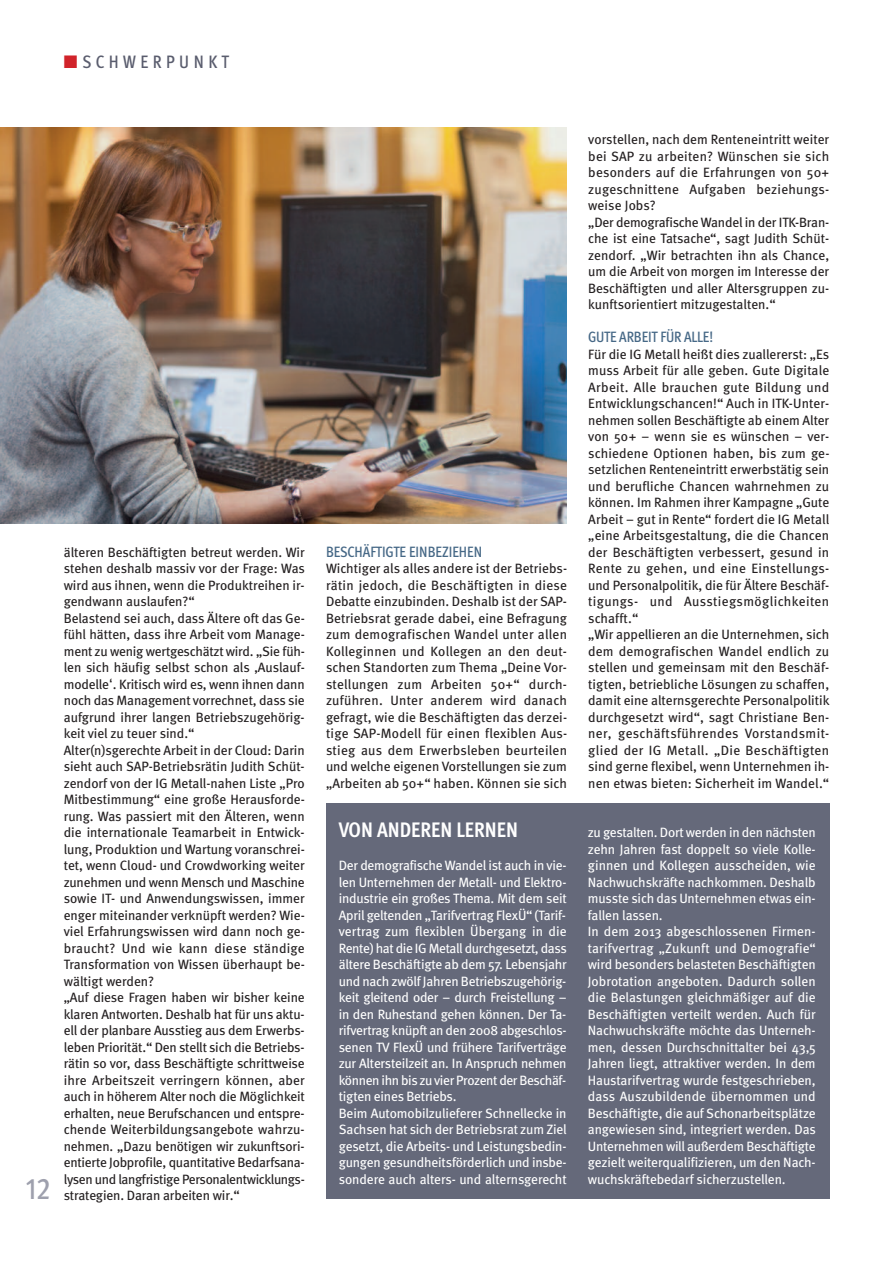
<style>
.page{position:relative;width:893px;height:1263px;background:#fff}
.page>*{position:absolute;margin:0;border:0;box-sizing:border-box;transform-origin:0 0}
.t1{font:30px "Meta Cond Medium Expert";color:#9ea0ad}
.t2{font:700 21px "Meta Cond";color:#fff}
.t3{font:500 18px "Meta Cond";letter-spacing:.25em;color:#5a5d6e}
.t4{font:500 15px "Meta Cond";letter-spacing:-.01em;color:#466886}
.t5{font:13.5px/16.5px "Meta";color:#231f20}
.t6{font:13.5px/16.5px "Meta";letter-spacing:-.01em;color:#fff}
.s1{color:#d1232a}
.s2{font-family:"Lucida Grande"}
</style>
<div class="page">
<img style="left:0;top:128px;width:567px;height:395px">
<div style="left:326px;top:804px;width:503px;height:395px;background:#65697a"></div>
<h3 class="t3" style="left:64px;top:55px;width:167px"><span class="s1">■</span>SCHWERPUNKT</h3>
<h1 class="t1" style="left:26px;top:1178px;width:27px">12</h1>
<p class="t5" style="left:64px;top:545px;width:243px">älteren Beschäftigten betreut werden. Wir stehen deshalb massiv vor der Frage: Was wird aus ihnen, wenn die Produktreihen ir&shy;gendwann auslaufen?“<br>Belastend sei auch, dass Ältere oft das Ge&shy;fühl hätten, dass ihre Arbeit vom Manage&shy;ment zu wenig wertgeschätzt wird. „Sie füh&shy;len sich häufig selbst schon als ‚Auslauf&shy;modelle<span class="s2">‘</span>. Kritisch wird es, wenn ihnen dann noch das Management vorrechnet, dass sie aufgrund ihrer langen Betriebszugehörig&shy;keit viel zu teuer sind.“<br>Alter(n)sgerechte Arbeit in der Cloud: Darin sieht auch SAP-Betriebsrätin Judith Schüt&shy;zendorf von der IG Metall-nahen Liste „Pro Mitbestimmung“ eine große Herausforde&shy;rung. Was passiert mit den Älteren, wenn die internationale Teamarbeit in Entwick&shy;lung, Produktion und Wartung voranschrei&shy;tet, wenn Cloud- und Crowdworking weiter zunehmen und wenn Mensch und Maschine sowie IT- und Anwendungswissen, immer enger miteinander verknüpft werden? Wie&shy;viel Erfahrungswissen wird dann noch ge&shy;braucht? Und wie kann diese ständige Transformation von Wissen überhaupt be&shy;wältigt werden?<br>„Auf diese Fragen haben wir bisher keine klaren Antworten. Deshalb hat für uns aktu&shy;ell der planbare Ausstieg aus dem Erwerbs&shy;leben Priorität.“ Den stellt sich die Betriebs&shy;rätin so vor, dass Beschäftigte schrittweise ihre Arbeitszeit verringern können, aber auch in höherem Alter noch die Möglichkeit erhalten, neue Berufschancen und entspre&shy;chende Weiterbildungsangebote wahrzu&shy;nehmen. „Dazu benötigen wir zukunftsori&shy;entierte Jobprofile, quantitative Bedarfsana&shy;lysen und langfristige Personalentwicklungs&shy;strategien. Daran arbeiten wir.“</p>
<p class="t4" style="left:326px;top:546px;width:158px">BESCHÄFTIGTE EINBEZIEHEN</p>
<p class="t5" style="left:326px;top:561px;width:243px;text-align:justify">Wichtiger als alles andere ist der Betriebs&shy;rätin jedoch, die Beschäftigten in diese Debatte einzubinden. Deshalb ist der SAP-Betriebsrat gerade dabei, eine Befragung zum demografischen Wandel unter allen Kolleginnen und Kollegen an den deut&shy;schen Standorten zum Thema „Deine Vor&shy;stellungen zum Arbeiten 50+“ durch&shy;zuführen. Unter anderem wird danach gefragt, wie die Beschäftigten das derzei&shy;tige SAP-Modell für einen flexiblen Aus&shy;stieg aus dem Erwerbsleben beurteilen und welche eigenen Vorstellungen sie zum „Arbeiten ab 50+“ haben. Können sie sich</p>
<h2 class="t2" style="left:339px;top:822px;width:181px">VON ANDEREN LERNEN</h2>
<p class="t6" style="left:339px;top:858px;width:230px">Der demografische Wandel ist auch in vie&shy;len Unternehmen der Metall- und Elektro&shy;industrie ein großes Thema. Mit dem seit April geltenden „Tarifvertrag FlexÜ“ (Tarif&shy;vertrag zum flexiblen Übergang in die Rente) hat die IG Metall durchgesetzt, dass ältere Beschäftigte ab dem 57. Lebensjahr und nach zwölf Jahren Betriebszugehörig&shy;keit gleitend oder – durch Freistellung – in den Ruhestand gehen können. Der Ta&shy;rifvertrag knüpft an den 2008 abgeschlos&shy;senen TV FlexÜ und frühere Tarifverträge zur Altersteilzeit an. In Anspruch nehmen können ihn bis zu vier Prozent der Beschäf&shy;tigten eines Betriebs.<br>Beim Automobilzulieferer Schnellecke in Sachsen hat sich der Betriebsrat zum Ziel gesetzt, die Arbeits- und Leistungsbedin&shy;gungen gesundheitsförderlich und insbe&shy;sondere auch alters- und alternsgerecht</p>
<p class="t5" style="left:588px;top:132px;width:243px">vorstellen, nach dem Renteneintritt weiter bei SAP zu arbeiten? Wünschen sie sich besonders auf die Erfahrungen von 50+ zugeschnittene Aufgaben beziehungs&shy;weise Jobs?<br>„Der demografische Wandel in der ITK-Bran&shy;che ist eine Tatsache“, sagt Judith Schüt&shy;zendorf. „Wir betrachten ihn als Chance, um die Arbeit von morgen im Interesse der Beschäftigten und aller Altersgruppen zu&shy;kunftsorientiert mitzugestalten.“</p>
<p class="t4" style="left:588px;top:332px;width:126px">GUTE ARBEIT FÜR ALLE!</p>
<p class="t5" style="left:588px;top:347px;width:243px">Für die IG Metall heißt dies zuallererst: „Es muss Arbeit für alle geben. Gute Digitale Arbeit. Alle brauchen gute Bildung und Entwicklungschancen!“ Auch in ITK-Unter&shy;nehmen sollen Beschäftigte ab einem Alter von 5o+ – wenn sie es wünschen – ver&shy;schiedene Optionen haben, bis zum ge&shy;setzlichen Renteneintritt erwerbstätig sein und berufliche Chancen wahrnehmen zu können. Im Rahmen ihrer Kampagne „Gute Arbeit – gut in Rente“ fordert die IG Metall „eine Arbeitsgestaltung, die die Chancen der Beschäftigten verbessert, gesund in Rente zu gehen, und eine Einstellungs&shy;und Personalpolitik, die für Ältere Beschäf&shy;tigungs- und Ausstiegsmöglichkeiten schafft.“<br>„Wir appellieren an die Unternehmen, sich dem demografischen Wandel endlich zu stellen und gemeinsam mit den Beschäf&shy;tigten, betriebliche Lösungen zu schaffen, damit eine alternsgerechte Personalpolitik durchgesetzt wird“, sagt Christiane Ben&shy;ner, geschäftsführendes Vorstandsmit&shy;glied der IG Metall. „Die Beschäftigten sind gerne flexibel, wenn Unternehmen ih&shy;nen etwas bieten: Sicherheit im Wandel.“</p>
<p class="t6" style="left:588px;top:825px;width:229px">zu gestalten. Dort werden in den nächsten zehn Jahren fast doppelt so viele Kolle&shy;ginnen und Kollegen ausscheiden, wie Nachwuchskräfte nachkommen. Deshalb musste sich das Unternehmen etwas ein&shy;fallen lassen.<br>In dem 2013 abgeschlossenen Firmen&shy;tarifvertrag „Zukunft und Demografie“ wird besonders belasteten Beschäftigten Jobrotation angeboten. Dadurch sollen die Belastungen gleichmäßiger auf die Beschäftigten verteilt werden. Auch für Nachwuchskräfte möchte das Unterneh&shy;men, dessen Durchschnittalter bei 43,5<br>Jahren liegt, attraktiver werden. In dem Haustarifvertrag wurde festgeschrieben, dass Auszubildende übernommen und Beschäftigte, die auf Schonarbeitsplätze angewiesen sind, integriert werden. Das Unternehmen will außerdem Beschäftigte gezielt weiterqualifizieren, um den Nach&shy;wuchskräftebedarf sicherzustellen.</p>
</div>
